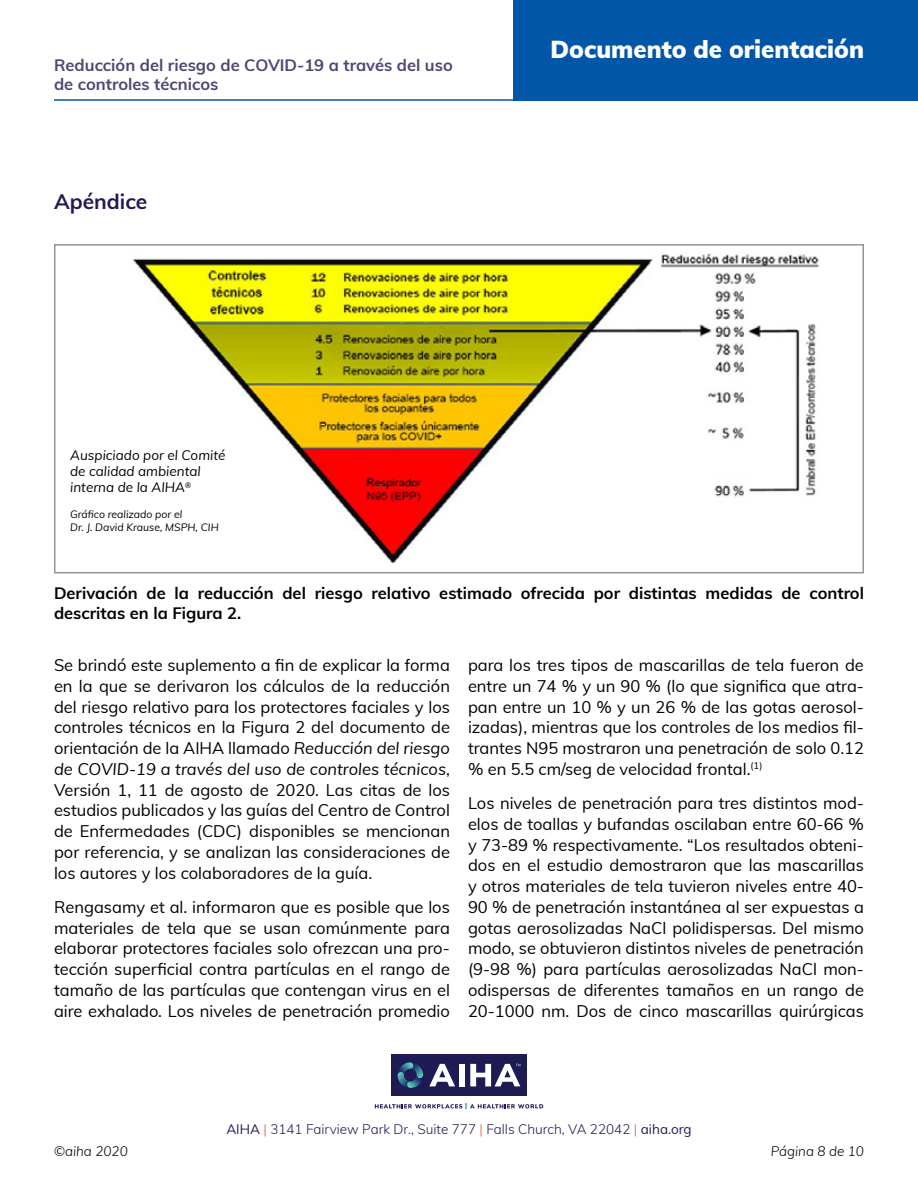
<style>
.page{position:relative;width:918px;height:1188px;background:#fff}
.page>*{position:absolute;margin:0;border:0;box-sizing:border-box;transform-origin:0 0}
.t1{font:900 24px "Muli";color:#fff}
.t2{font:700 21px "Muli";color:#1e1a53}
.t3{font:16.5px/20.7px "Muli";color:#000;text-align:justify}
.t4{font:700 16.5px/19.8px "Muli";color:#000}
.t5{font:700 16.5px/19.8px "Muli";color:#4b4875}
.t6{font:300 13.5px "Muli";color:#1e1a53}
.t7{font:italic 13.5px/16.2px "Muli";color:#000}
.t8{font:italic 300 13.5px "Muli";color:#000}
.t9{font:italic 10.5px/12.6px "Muli";color:#000}
.s1{font-style:italic}
.s2{font-weight:400}
.s3{color:#f0512a}
</style>
<div class="page">
<hr style="left:54px;top:99px;width:864px;height:2px;background:#0256a7">
<div style="left:391px;top:1054px;width:136px;height:42px;background:#1e1a53"></div>
<svg style="left:398px;top:1062px;width:25px;height:26px"></svg>
<svg style="left:375px;top:1104px;width:168px;height:5px"></svg>
<svg style="left:429px;top:1064px;width:26px;height:22px"></svg>
<div style="left:459px;top:1064px;width:6px;height:22px;background:#fff"></div>
<svg style="left:470px;top:1064px;width:50px;height:22px"></svg>
<div style="left:513px;top:0;width:405px;height:101px;background:#0256a7"></div>
<img style="left:133px;top:253px;width:686px;height:309px">
<div style="left:54px;top:244px;width:810px;height:329px;border:2px solid #939598"></div>
<div style="left:507px;top:539px;width:341px;height:26px;background:#fff"></div>
<p class="t5" style="left:54px;top:54px;width:400px">Reducción del riesgo de COVID-19 a través del uso de controles técnicos</p>
<p class="t2" style="left:54px;top:186px;width:95px">Apéndice</p>
<p class="t7" style="left:70px;top:446px;width:157px">Auspiciado por el Comité de calidad ambiental interna de la AIHA<sup>®</sup></p>
<p class="t9" style="left:70px;top:508px;width:150px">Gráfico realizado por el<br>Dr. J. David Krause, MSPH, CIH</p>
<h1 class="t1" style="left:550px;top:31px;width:315px">Documento de orientación</h1>
<p class="t4" style="left:54px;top:582px;width:812px">Derivación de la reducción del riesgo relativo estimado ofrecida por distintas medidas de control descritas en la Figura 2.</p>
<p class="t3" style="left:54px;top:654px;width:398px">Se brindó este suplemento a fin de explicar la forma en la que se derivaron los cálculos de la reducción del riesgo relativo para los protectores faciales y los controles técnicos en la Figura 2 del documento de orientación de la AIHA llamado <span class="s1">Reducción del riesgo de COVID-19 a través del uso de controles técnicos</span>, Versión 1, 11 de agosto de 2020. Las citas de los estudios publicados y las guías del Centro de Control de Enfermedades (CDC) disponibles se mencionan por referencia, y se analizan las consideraciones de los autores y los colaboradores de la guía.</p>
<p class="t3" style="left:54px;top:896px;width:398px">Rengasamy et al. informaron que es posible que los materiales de tela que se usan comúnmente para elaborar protectores faciales solo ofrezcan una pro&shy;tección superficial contra partículas en el rango de tamaño de las partículas que contengan virus en el aire exhalado. Los niveles de penetración promedio</p>
<p class="t3" style="left:468px;top:654px;width:398px">para los tres tipos de mascarillas de tela fueron de entre un 74 % y un 90 % (lo que significa que atra&shy;pan entre un 10 % y un 26 % de las gotas aerosol&shy;izadas), mientras que los controles de los medios fil&shy;trantes N95 mostraron una penetración de solo 0.12 % en 5.5 cm/seg de velocidad frontal.<sup>(1)</sup></p>
<p class="t3" style="left:468px;top:792px;width:398px">Los niveles de penetración para tres distintos mod&shy;elos de toallas y bufandas oscilaban entre 60-66 % y 73-89 % respectivamente. “Los resultados obteni&shy;dos en el estudio demostraron que las mascarillas y otros materiales de tela tuvieron niveles entre 40- 90 % de penetración instantánea al ser expuestas a gotas aerosolizadas NaCl polidispersas. Del mismo modo, se obtuvieron distintos niveles de penetración (9-98 %) para partículas aerosolizadas NaCl mon&shy;odispersas de diferentes tamaños en un rango de 20-1000 nm. Dos de cinco mascarillas quirúrgicas</p>
<p class="t6" style="left:226px;top:1119px;width:467px"><span class="s2">AIHA</span> <span class="s3">|</span> 3141 Fairview Park Dr., Suite 777 <span class="s3">|</span> Falls Church, VA 22042 <span class="s3">|</span> <span class="s2">aiha.org</span></p>
<p class="t8" style="left:54px;top:1141px;width:75px">©aiha 2020</p>
<p class="t8" style="left:771px;top:1141px;width:95px">Página 8 de 10</p>
</div>
